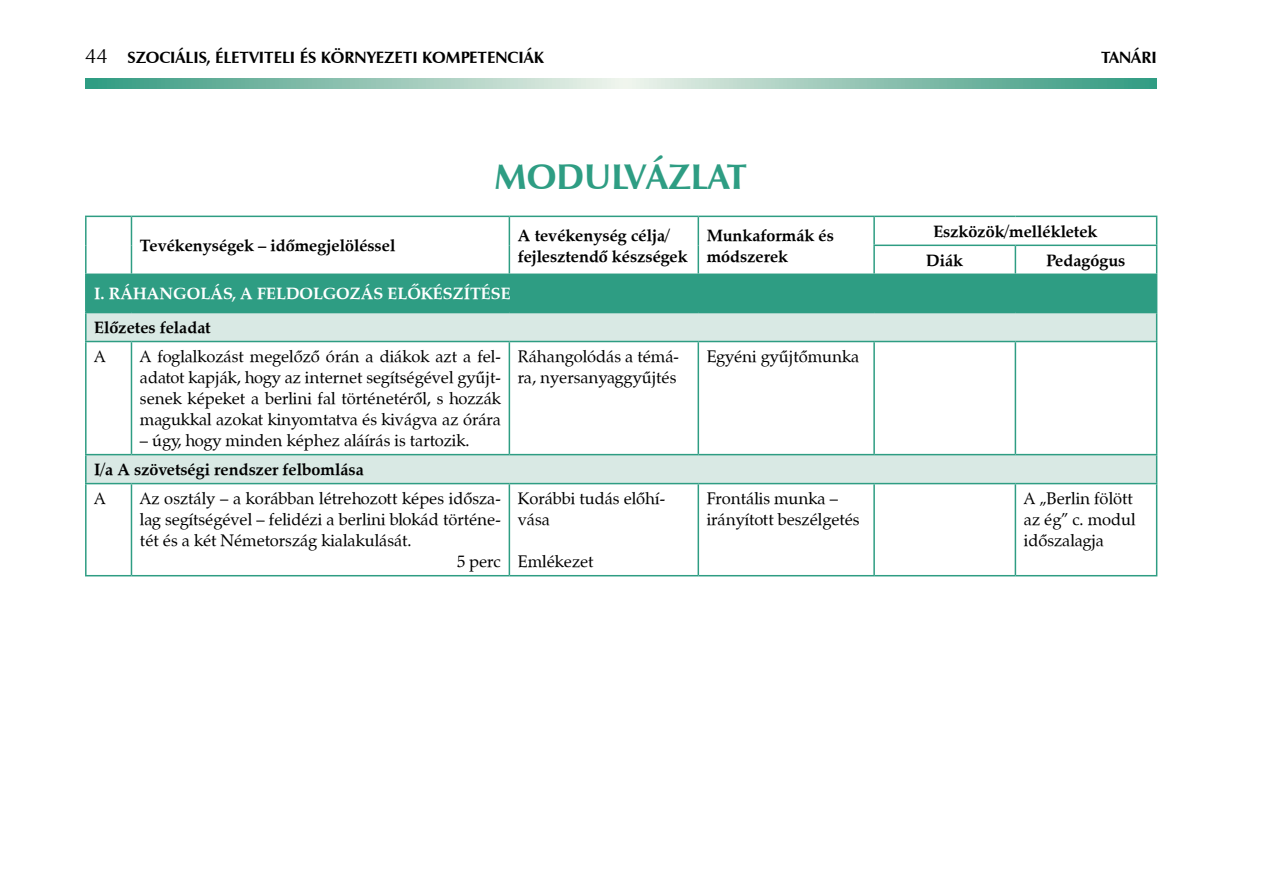
<style>
.page{position:relative;width:1263px;height:893px;background:#fff}
.page>*{position:absolute;margin:0;border:0;box-sizing:border-box;transform-origin:0 0}
.t1{font:700 36px "Zapf Humanist 601 PFL";color:#2e9d83}
.t2{font:21px "Zapf Humanist 601 PFL";color:#000}
.t3{font:16.5px/21px "Zapf Calligraphic 801 PFL";color:#000}
.t4{font:700 16.5px/21px "Zapf Calligraphic 801 PFL";color:#000}
.t5{font:700 16.5px "Zapf Humanist 601 PFL";color:#000}
.t6{font:700 16.5px "Zapf Calligraphic 801 PFL";color:#fff}
</style>
<div class="page">
<svg style="left:85px;top:78px;width:1072px;height:11px;background:#8ec3b2"></svg>
<div style="left:86px;top:274px;width:1071px;height:39px;background:#2e9d83"></div>
<svg style="left:87px;top:313px;width:1069px;height:170px"></svg>
<hr style="left:85px;top:275px;width:2px;height:37px;background:#2e9d83">
<hr style="left:85px;top:312px;width:46px;height:1px;background:#2e9d83">
<hr style="left:85px;top:313px;width:2px;height:28px;background:#2e9d83">
<svg style="left:1156px;top:313px;width:1px;height:28px"></svg>
<hr style="left:85px;top:341px;width:46px;height:1px;background:#2e9d83">
<hr style="left:85px;top:342px;width:2px;height:112px;background:#2e9d83">
<hr style="left:131px;top:341px;width:378px;height:1px;background:#2e9d83">
<hr style="left:131px;top:342px;width:1px;height:112px;background:#2e9d83">
<hr style="left:509px;top:341px;width:189px;height:1px;background:#2e9d83">
<hr style="left:509px;top:342px;width:1px;height:112px;background:#2e9d83">
<hr style="left:698px;top:341px;width:176px;height:1px;background:#2e9d83">
<hr style="left:697px;top:342px;width:2px;height:112px;background:#2e9d83">
<hr style="left:874px;top:341px;width:141px;height:1px;background:#2e9d83">
<hr style="left:873px;top:342px;width:2px;height:112px;background:#2e9d83">
<hr style="left:1015px;top:341px;width:142px;height:1px;background:#2e9d83">
<hr style="left:1015px;top:342px;width:1px;height:112px;background:#2e9d83">
<hr style="left:1156px;top:342px;width:1px;height:112px;background:#2e9d83">
<hr style="left:85px;top:454px;width:46px;height:1px;background:#2e9d83">
<hr style="left:85px;top:455px;width:2px;height:28px;background:#2e9d83">
<hr style="left:131px;top:454px;width:378px;height:1px;background:#2e9d83">
<hr style="left:509px;top:454px;width:189px;height:1px;background:#2e9d83">
<hr style="left:698px;top:454px;width:176px;height:1px;background:#2e9d83">
<hr style="left:874px;top:454px;width:141px;height:1px;background:#2e9d83">
<hr style="left:1015px;top:454px;width:142px;height:1px;background:#2e9d83">
<svg style="left:1156px;top:455px;width:1px;height:28px"></svg>
<hr style="left:85px;top:483px;width:46px;height:1px;background:#2e9d83">
<hr style="left:85px;top:484px;width:2px;height:91px;background:#2e9d83">
<hr style="left:131px;top:483px;width:378px;height:1px;background:#2e9d83">
<hr style="left:131px;top:484px;width:1px;height:91px;background:#2e9d83">
<hr style="left:509px;top:483px;width:189px;height:1px;background:#2e9d83">
<hr style="left:509px;top:484px;width:1px;height:91px;background:#2e9d83">
<hr style="left:698px;top:483px;width:176px;height:1px;background:#2e9d83">
<hr style="left:697px;top:484px;width:2px;height:91px;background:#2e9d83">
<hr style="left:874px;top:483px;width:141px;height:1px;background:#2e9d83">
<hr style="left:873px;top:484px;width:2px;height:91px;background:#2e9d83">
<hr style="left:1015px;top:483px;width:142px;height:1px;background:#2e9d83">
<hr style="left:1015px;top:484px;width:1px;height:91px;background:#2e9d83">
<hr style="left:1156px;top:484px;width:1px;height:91px;background:#2e9d83">
<hr style="left:85px;top:575px;width:46px;height:1px;background:#2e9d83">
<hr style="left:131px;top:575px;width:378px;height:1px;background:#2e9d83">
<hr style="left:509px;top:575px;width:189px;height:1px;background:#2e9d83">
<hr style="left:698px;top:575px;width:176px;height:1px;background:#2e9d83">
<hr style="left:874px;top:575px;width:141px;height:1px;background:#2e9d83">
<hr style="left:1015px;top:575px;width:142px;height:1px;background:#2e9d83">
<hr style="left:85px;top:216px;width:46px;height:1px;background:#2e9d83">
<hr style="left:85px;top:217px;width:2px;height:28px;background:#2e9d83">
<hr style="left:131px;top:216px;width:378px;height:1px;background:#2e9d83">
<hr style="left:509px;top:216px;width:189px;height:1px;background:#2e9d83">
<hr style="left:698px;top:216px;width:176px;height:1px;background:#2e9d83">
<hr style="left:697px;top:217px;width:2px;height:28px;background:#2e9d83">
<hr style="left:85px;top:245px;width:2px;height:29px;background:#2e9d83">
<svg style="left:131px;top:217px;width:1px;height:57px"></svg>
<svg style="left:509px;top:217px;width:1px;height:57px"></svg>
<hr style="left:697px;top:245px;width:2px;height:29px;background:#2e9d83">
<hr style="left:85px;top:274px;width:46px;height:1px;background:#2e9d83">
<hr style="left:874px;top:216px;width:141px;height:1px;background:#2e9d83">
<hr style="left:873px;top:217px;width:2px;height:28px;background:#2e9d83">
<hr style="left:1015px;top:216px;width:142px;height:1px;background:#2e9d83">
<hr style="left:873px;top:245px;width:142px;height:1px;background:#2e9d83">
<hr style="left:873px;top:246px;width:2px;height:28px;background:#2e9d83">
<hr style="left:1015px;top:245px;width:142px;height:1px;background:#2e9d83">
<svg style="left:1015px;top:246px;width:1px;height:28px"></svg>
<svg style="left:1156px;top:217px;width:1px;height:57px"></svg>
<p class="t2" style="left:85px;top:42px;width:12px">44</p>
<p class="t5" style="left:128px;top:47px;width:418px">SZOCIÁLIS, ÉLETVITELI ÉS KÖRNYEZETI KOMPETENCIÁK</p>
<p class="t5" style="left:1101px;top:47px;width:57px">TANÁRI</p>
<h1 class="t1" style="left:494px;top:154px;width:30px">MOD</h1>
<h1 class="t1" style="left:584px;top:154px;width:164px">ULVÁZLAT</h1>
<p class="t4" style="left:140px;top:235px;width:257px">Tevékenységek – időmegjelöléssel</p>
<p class="t4" style="left:518px;top:224px;width:171px">A tevékenység célja/ fejlesztendő készségek</p>
<p class="t4" style="left:707px;top:224px;width:129px">Munkaformák és módszerek</p>
<p class="t4" style="left:926px;top:217px;width:173px;line-height:29px;text-indent:7px">Eszközök/mellékletek<br>Diák</p>
<p class="t4" style="left:1046px;top:249px;width:80px">Pedagógus</p>
<p class="t6" style="left:94px;top:283px;width:416px">I. Ráhangolás, a feldolgozás előkészítése</p>
<p class="t4" style="left:94px;top:317px;width:118px">Előzetes feladat</p>
<p class="t3" style="left:94px;top:346px;width:13px">A</p>
<p class="t3" style="left:140px;top:346px;width:362px;text-align:justify">A foglalkozást megelőző órán a diákok azt a fel&shy;adatot kapják, hogy az internet segítségével gyűjt&shy;senek képeket a berlini fal történetéről, s hozzák magukkal azokat kinyomtatva és kivágva az órára</p>
<p class="t3" style="left:140px;top:430px;width:331px">– úgy, hogy minden képhez aláírás is tartozik.</p>
<p class="t3" style="left:518px;top:346px;width:163px">Ráhangolódás a témá&shy;ra, nyersanyaggyűjtés</p>
<p class="t3" style="left:707px;top:346px;width:154px">Egyéni gyűjtőmunka</p>
<p class="t4" style="left:94px;top:459px;width:271px">I/a A szövetségi rendszer felbomlása</p>
<p class="t3" style="left:94px;top:488px;width:13px">A</p>
<p class="t3" style="left:140px;top:488px;width:362px">Az osztály – a korábban létrehozott képes idősza-</p>
<p class="t3" style="left:140px;top:509px;width:362px">lag segítségével – felidézi a berlini blokád történe-</p>
<p class="t3" style="left:140px;top:530px;width:273px">tét és a két Németország kialakulását.</p>
<p class="t3" style="left:457px;top:551px;width:45px">5 perc</p>
<p class="t3" style="left:518px;top:488px;width:149px">Korábbi tudás előhí&shy;vása</p>
<p class="t3" style="left:518px;top:551px;width:77px">Emlékezet</p>
<p class="t3" style="left:707px;top:488px;width:154px">Frontális munka – irányított beszélgetés</p>
<p class="t3" style="left:1024px;top:488px;width:113px">A „Berlin fölött az ég” c. modul időszalagja</p>
</div>
